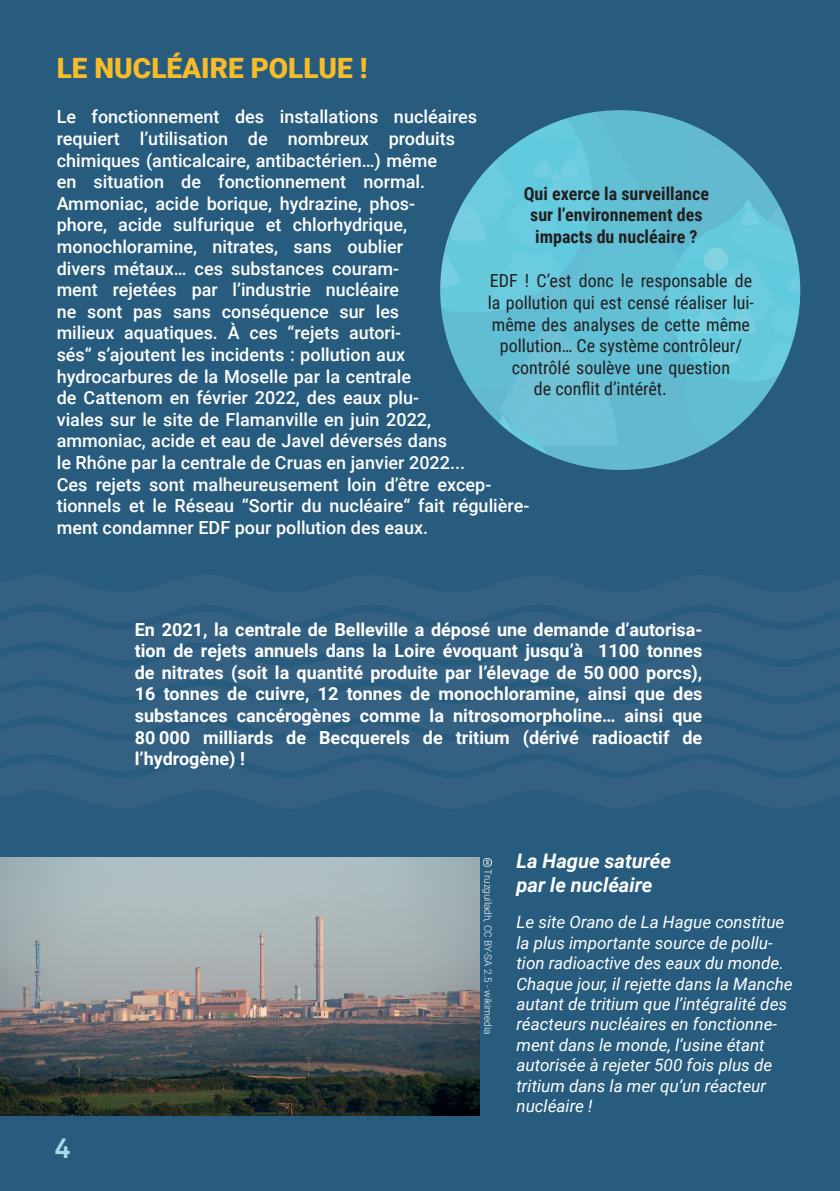
<style>
.page{position:relative;width:840px;height:1191px;background:#fff}
.page>*{position:absolute;margin:0;border:0;box-sizing:border-box;transform-origin:0 0}
.t1{font:900 28px "Roboto";color:#f7bc29}
.t2{font:700 28px "Akkurat Yu";color:#a3dceb}
.t3{font:italic 700 20px/24px "Roboto";color:#fff}
.t4{font:500 18px/21.6px "Roboto";color:#fff}
.t5{font:700 18px/21.6px "Roboto";color:#fff;text-align:justify}
.t6{font:18px "Roboto Condensed";color:#231f20}
.t7{font:700 18px/21.6px "Roboto Condensed";color:#231f20;text-align:center}
.t8{font:italic 17px/20.4px "Roboto";color:#fff}
.t9{font:300 10px "Roboto";color:#fff}
</style>
<div class="page">
<div style="left:0;top:0;width:839px;height:1191px;background:#285c7e"></div>
<img style="left:0;top:557px;width:839px;height:316px">
<img style="left:440px;top:110px;width:359px;height:360px;border-radius:180px">
<img style="left:0;top:857px;width:479px;height:258px">
<svg style="left:483px;top:858px;width:8px;height:8px"></svg>
<h1 class="t1" style="left:57px;top:48px;width:312px">LE NUCLÉAIRE POLLUE !</h1>
<p class="t4" style="left:57px;top:105px;width:474px">Le fonctionnement des installations nucléaires requiert l’utilisation de nombreux produits chimiques (anticalcaire, antibactérien…) même<br>en situation de fonctionnement normal.<br>Ammoniac, acide borique, hydrazine, phos-<br>phore, acide sulfurique et chlorhydrique, monochloramine, nitrates, sans oublier<br>divers métaux… ces substances couram-<br>ment rejetées par l’industrie nucléaire<br>ne sont pas sans conséquence sur les<br>milieux aquatiques. À ces “rejets autori-<br>sés“ s’ajoutent les incidents : pollution aux<br>hydrocarbures de la Moselle par la centrale<br>de Cattenom en février 2022, des eaux plu-<br>viales sur le site de Flamanville en juin 2022,<br>ammoniac, acide et eau de Javel déversés dans<br>le Rhône par la centrale de Cruas en janvier 2022...<br>Ces rejets sont malheureusement loin d’être excep&shy;tionnels et le Réseau “Sortir du nucléaire“ fait régulière&shy;ment condamner EDF pour pollution des eaux.</p>
<p class="t7" style="left:523px;top:182px;width:187px">Qui exerce la surveillance sur l’environnement des impacts du nucléaire ?</p>
<p class="t6" style="left:489px;top:268px;width:263px">EDF ! C’est donc le responsable de</p>
<p class="t6" style="left:487px;top:290px;width:267px">la pollution qui est censé réaliser lui-</p>
<p class="t6" style="left:491px;top:312px;width:259px">même des analyses de cette même</p>
<p class="t6" style="left:499px;top:333px;width:243px">pollution… Ce système contrôleur/</p>
<p class="t6" style="left:511px;top:355px;width:219px">contrôlé soulève une question</p>
<p class="t6" style="left:533px;top:376px;width:134px">de conflit d’intérêt.</p>
<p class="t5" style="left:135px;top:618px;width:568px">En 2021, la centrale de Belleville a déposé une demande d’autorisa&shy;tion de rejets annuels dans la Loire évoquant jusqu’à 1100 tonnes de nitrates (soit la quantité produite par l’élevage de 50 000 porcs), 16 tonnes de cuivre, 12 tonnes de monochloramine, ainsi que des substances cancérogènes comme la nitrosomorpholine… ainsi que 80 000 milliards de Becquerels de tritium (dérivé radioactif de l’hydrogène) !</p>
<h1 class="t2" style="left:55px;top:1130px;width:17px">4</h1>
<p class="t9" style="left:495px;top:869px;width:167px;rotate:90deg">Truzguiladh, CC BY-SA 2.5 - wikimedia</p>
<p class="t3" style="left:516px;top:848px;width:156px">La Hague saturée par le nucléaire</p>
<p class="t8" style="left:516px;top:911px;width:277px">Le site Orano de La Hague constitue la plus importante source de pollu&shy;tion radioactive des eaux du monde.<br>Chaque jour, il rejette dans la Manche autant de tritium que l’intégralité des réacteurs nucléaires en fonctionne&shy;ment dans le monde, l’usine étant autorisée à rejeter 500 fois plus de tritium dans la mer qu’un réacteur nucléaire !</p>
</div>
